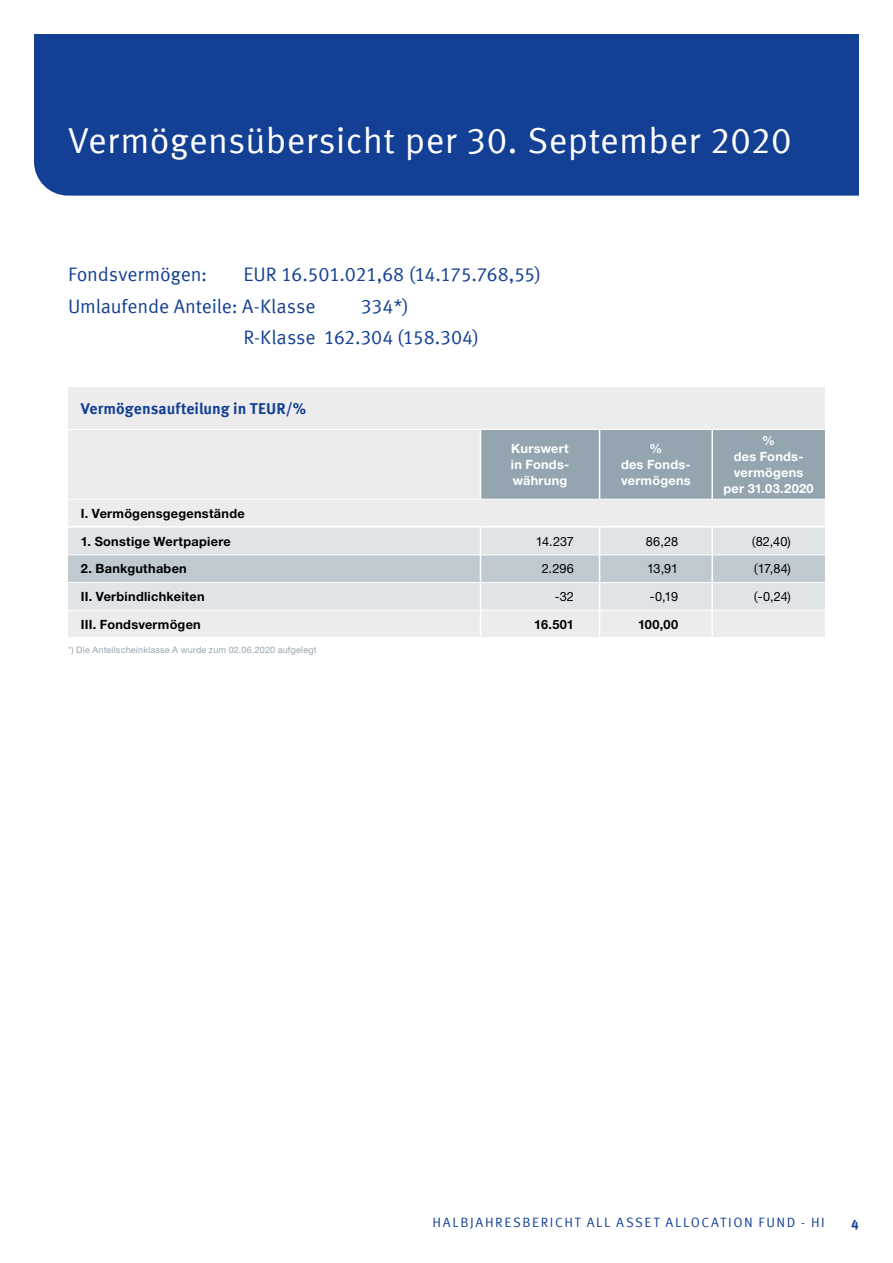
<style>
.page{position:relative;width:893px;height:1263px;background:#fff}
.page>*{position:absolute;margin:0;border:0;box-sizing:border-box;transform-origin:0 0}
.t1{font:36px "Meta Offc Pro Norm";letter-spacing:.01em;color:#fff}
.t2{font:19.5px/32px "Meta Offc Pro Norm";letter-spacing:-.01em;color:#134094}
.t3{font:700 15.75px "Meta Offc Pro";color:#134094}
.t4{font:13.5px "Meta Offc Pro Norm";letter-spacing:.12em;color:#134094}
.t5{font:700 13.5px "Meta Offc Pro";color:#134094}
.t6{font:700 12.75px "Helvetica Neue LTW1 G";letter-spacing:.02em;color:#000}
.t7{font:700 12.75px/15.9px "Helvetica Neue LTW1 G";letter-spacing:.02em;color:#fff;text-align:center}
.t8{font:12.75px "Helvetica Neue LTW1 G";letter-spacing:-.005em;color:#000}
.t9{font:9px "Helvetica Neue LTW1 G";letter-spacing:.02em;color:#94a5b0}
.s1{font-family:"Meta Offc Pro Norm"}
</style>
<div class="page">
<div style="left:34px;top:34px;width:825px;height:162px;background:#134094"></div>
<div style="left:68px;top:387px;width:757px;height:139px;background:#ececed"></div>
<div style="left:481px;top:430px;width:344px;height:69px;background:#94a5b0"></div>
<hr style="left:68px;top:429px;width:412px;height:1px;background:#fff">
<hr style="left:480px;top:429px;width:120px;height:1px;background:#fff">
<hr style="left:600px;top:429px;width:112px;height:1px;background:#fff">
<hr style="left:712px;top:429px;width:113px;height:1px;background:#fff">
<hr style="left:68px;top:499px;width:412px;height:1px;background:#fff">
<hr style="left:480px;top:499px;width:120px;height:1px;background:#fff">
<hr style="left:600px;top:499px;width:112px;height:1px;background:#fff">
<hr style="left:712px;top:499px;width:113px;height:1px;background:#fff">
<hr style="left:480px;top:430px;width:1px;height:69px;background:#fff">
<hr style="left:599px;top:430px;width:1px;height:69px;background:#fff">
<svg style="left:68px;top:528px;width:757px;height:109px;background:#dbe0e3"></svg>
<hr style="left:711px;top:430px;width:2px;height:69px;background:#fff">
<hr style="left:711px;top:528px;width:2px;height:27px;background:#fff">
<hr style="left:711px;top:555px;width:2px;height:27px;background:#fff">
<hr style="left:711px;top:582px;width:2px;height:28px;background:#fff">
<hr style="left:711px;top:610px;width:2px;height:27px;background:#fff">
<h1 class="t1" style="left:68px;top:113px;width:725px">Vermögensübersicht per 30. September 2020</h1>
<h2 class="t2" style="left:68px;top:257px;width:474px;text-indent:176px">EU R 16.501.021,68 (14.175.768,55)<br>U mlaufende Anteile: A-Klasse</h2>
<h2 class="t2" style="left:68px;top:257px;width:141px">Fondsvermögen:</h2>
<h2 class="t2" style="left:244px;top:289px;width:237px;text-indent:117px">334*)<br>R-Klasse 162.304 (158.304)</h2>
<p class="t3" style="left:81px;top:396px;width:227px">Vermögensaufteilung in TEUR/%</p>
<p class="t7" style="left:511px;top:440px;width:60px;text-align:justify">Kurswert in Fonds&shy;währung</p>
<p class="t7" style="left:621px;top:440px;width:71px">%<br>des Fonds&shy;vermögens</p>
<p class="t7" style="left:723px;top:432px;width:92px">%<br>des Fonds&shy;vermögens per 31.03.2020</p>
<p class="t6" style="left:81px;top:505px;width:165px">I. Vermögensgegenstände</p>
<p class="t6" style="left:81px;top:533px;width:152px">1. Sonstige Wertpapiere</p>
<p class="t8" style="left:536px;top:533px;width:40px">14.237</p>
<p class="t8" style="left:646px;top:533px;width:34px">86,28</p>
<p class="t8" style="left:751px;top:533px;width:41px"><span class="s1">(</span>82,40)</p>
<p class="t6" style="left:81px;top:561px;width:108px">2. Bankguthaben</p>
<p class="t8" style="left:542px;top:561px;width:34px">2.296</p>
<p class="t8" style="left:647px;top:561px;width:33px">13,91</p>
<p class="t8" style="left:754px;top:561px;width:39px"><span class="s1">(</span>17,84)</p>
<p class="t6" style="left:81px;top:588px;width:125px">II. Verbindlichkeiten</p>
<p class="t8" style="left:555px;top:588px;width:21px">-32</p>
<p class="t8" style="left:650px;top:588px;width:30px">-0,19</p>
<p class="t8" style="left:754px;top:588px;width:39px"><span class="s1">(</span>-0,24)</p>
<p class="t6" style="left:81px;top:616px;width:122px">III. Fondsvermögen</p>
<p class="t6" style="left:534px;top:616px;width:41px">16.501</p>
<p class="t6" style="left:638px;top:616px;width:42px">100,00</p>
<p class="t9" style="left:68px;top:644px;width:250px">*) Die Anteilscheinklasse A wurde zum 02.06.2020 aufgelegt</p>
<p class="t4" style="left:432px;top:1211px;width:203px">HALBJAHRESBERICHT All Asset</p>
<p class="t4" style="left:665px;top:1211px;width:44px">Allocati</p>
<p class="t4" style="left:733px;top:1211px;width:93px">on Fund - HI</p>
<p class="t5" style="left:851px;top:1214px;width:9px">4</p>
</div>
